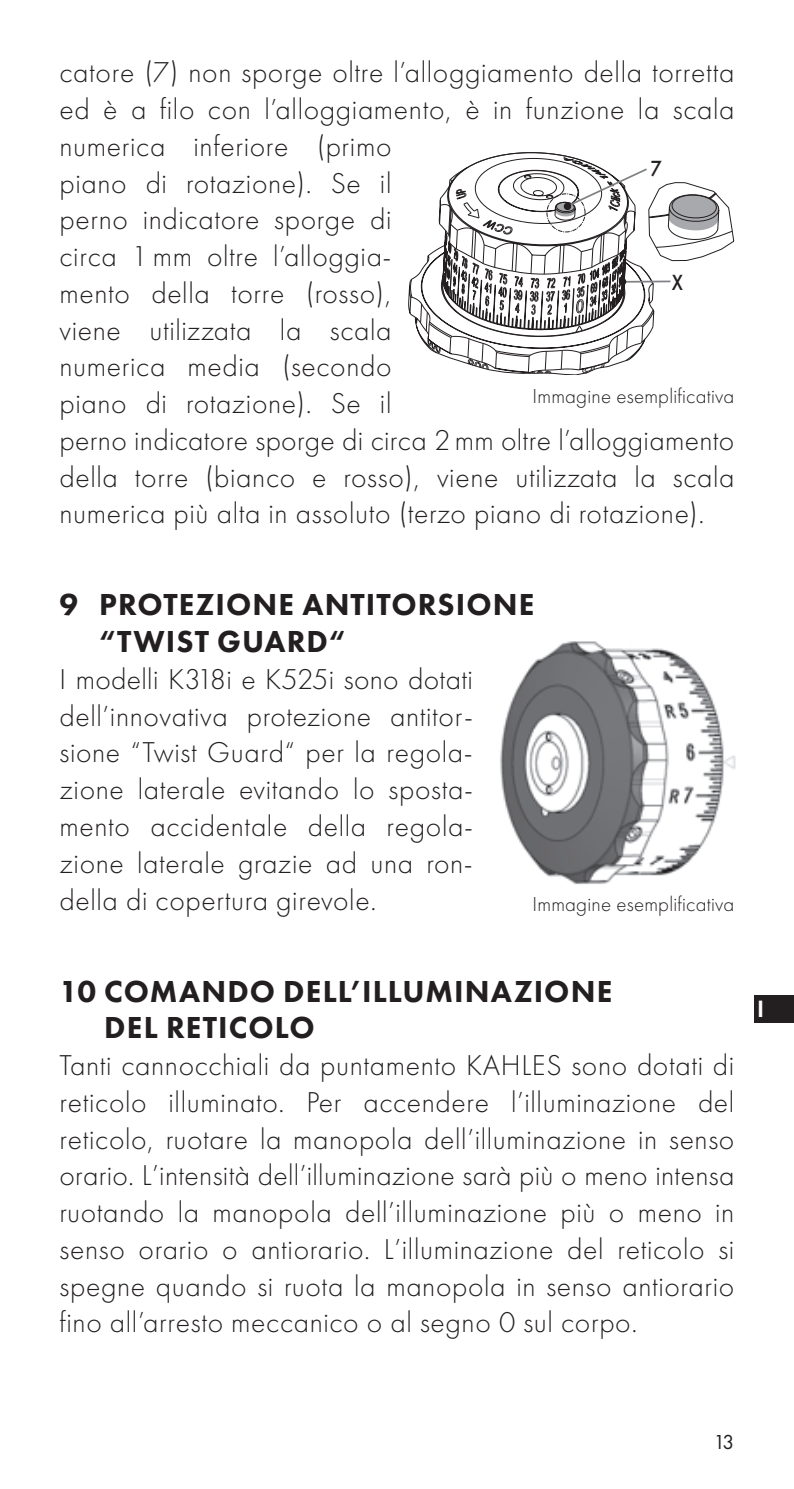
<style>
.page{position:relative;width:794px;height:1489px;background:#fff}
.page>*{position:absolute;margin:0;border:0;box-sizing:border-box;transform-origin:0 0}
.t1{font:800 31.5px/36.8px "Futura PT";letter-spacing:.035em;color:#231f20}
.t2{font:300 29.75px/36.8px "Futura PT";letter-spacing:.02em;color:#231f20;text-align:justify}
.t3{font:800 24.5px "Futura PT";color:#fff;scale:.85 1}
.t4{font:500 22.75px "Futura PT";color:#231f20;scale:.9 1}
.t5{font:300 21px "Futura PT";letter-spacing:.01em;color:#231f20}
.t6{font:21px "Futura PT";color:#231f20}
</style>
<div class="page">
<img style="left:500px;top:641px;width:236px;height:243px">
<div style="left:754px;top:995px;width:40px;height:27px;background:#231f20"></div>
<svg style="left:410px;top:152px;width:322px;height:221px"></svg>
<svg style="left:563px;top:202px;width:8px;height:9px"></svg>
<div style="left:672px;top:272px;width:20px;height:19px;background:#fff"></div>
<hr style="left:622px;top:280px;width:48px;height:3px;background:#808285">
<div style="left:618px;top:277px;width:9px;height:9px;background:#231f20;border-radius:3px"></div>
<p class="t2" style="left:60px;top:54px;width:676px;text-align:left">catore (7) non sporge oltre l’alloggiamento della torretta ed è a filo con l’alloggiamento, è in funzione la scala numerica inferiore (primo<br>piano di rotazione). Se il<br>perno indicatore sporge di<br>circa 1 mm oltre l’alloggia-<br>mento della torre (rosso),<br>viene utilizzata la scala<br>numerica media (secondo<br>piano di rotazione). Se il<br>perno indicatore sporge di circa 2mm oltre l’alloggiamento della torre (bianco e rosso), viene utilizzata la scala numerica più alta in assoluto (terzo piano di rotazione).</p>
<p class="t4" style="left:650px;top:155px;width:14px">7</p>
<p class="t4" style="left:672px;top:269px;width:14px">X</p>
<p class="t5" style="left:532px;top:383px;width:203px">Immagine esemplificativa</p>
<p class="t1" style="left:99px;top:586px;width:437px;text-indent:-40px">9 PROTEZIONE ANTITORSIONE “TWIST GUARD“</p>
<p class="t2" style="left:60px;top:661px;width:415px">I modelli K318i e K525i sono dotati dell’innovativa protezione antitor&shy;sione “Twist Guard“ per la regola&shy;zione laterale evitando lo sposta&shy;mento accidentale della regola&shy;zione laterale grazie ad una ron&shy;della di copertura girevole.</p>
<p class="t5" style="left:532px;top:892px;width:203px">Immagine esemplificativa</p>
<p class="t1" style="left:104px;top:972px;width:509px;text-indent:-45px">10 COMANDO DELL’ILLUMINAZIONE<br>DEL RETICOLO</p>
<p class="t2" style="left:60px;top:1046px;width:676px">Tanti cannocchiali da puntamento KAHLES sono dotati di reticolo illuminato. Per accendere l’illuminazione del reticolo, ruotare la manopola dell’illuminazione in senso orario. L’intensità dell’illuminazione sarà più o meno intensa ruotando la manopola dell’illuminazione più o meno in senso orario o antiorario. L’illuminazione del reticolo si spegne quando si ruota la manopola in senso antiorario fino all’arresto meccanico o al segno 0 sul corpo.</p>
<p class="t3" style="left:757px;top:993px;width:9px">I</p>
<p class="t6" style="left:713px;top:1429px;width:22px">13</p>
</div>
